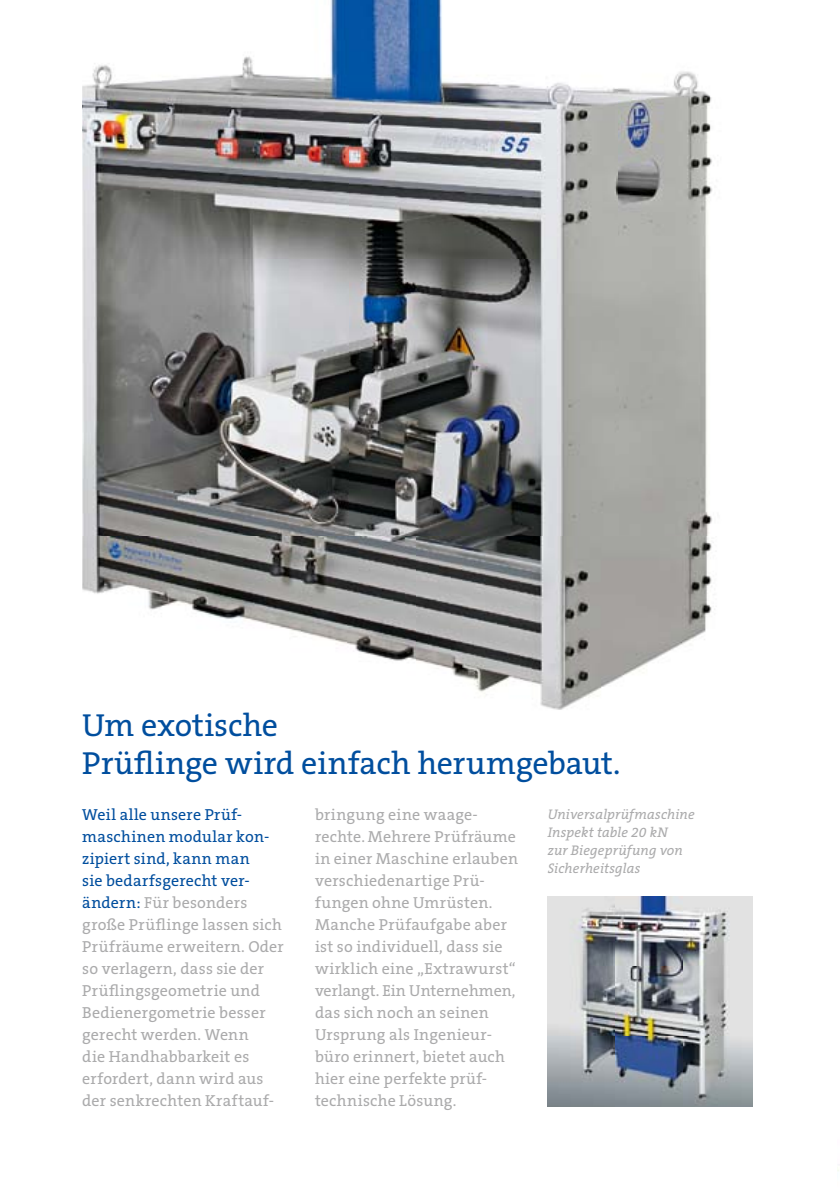
<style>
.page{position:relative;width:840px;height:1191px;background:#fff}
.page>*{position:absolute;margin:0;border:0;box-sizing:border-box;transform-origin:0 0}
.t1{font:32px/38px "The Serif B W5 Plain";letter-spacing:-.005em;color:#004e9e}
.t2{font:16px/22px "The Serif B W5 Plain";letter-spacing:.01em;color:#ababac}
.t3{font:italic 14px/18px "The Serif B W5 Plain";letter-spacing:.01em;color:#ababac}
.s1{color:#004e9e}
</style>
<div class="page">
<img style="left:82px;top:0;width:633px;height:710px">
<img style="left:547px;top:896px;width:204px;height:210px">
<h1 class="t1" style="left:82px;top:706px;width:539px">Um exotische<br>Prüflinge wird einfach herumgebaut.</h1>
<p class="t3" style="left:547px;top:805px;width:148px">Universalprüfmaschine<br>Inspekt table 20 kN<br>zur Biegeprüfung von<br>Sicherheitsglas</p>
<p class="t2" style="left:82px;top:803px;width:203px"><span class="s1">Weil alle unsere Prüf&shy;maschinen modular kon&shy;zipiert sind, kann man<br>sie bedarfsgerecht ver&shy;ändern:</span> Für besonders große Prüflinge lassen sich<br>Prüfräume erweitern. Oder so verlagern, dass sie der<br>Prüflingsgeometrie und<br>Bedienergometrie besser gerecht werden. Wenn<br>die Handhabbarkeit es erfordert, dann wird aus der senkrechten Kraftauf-</p>
<p class="t2" style="left:315px;top:803px;width:204px">bringung eine waage&shy;rechte. Mehrere Prüfräume in einer Maschine erlauben verschiedenartige Prü&shy;fungen ohne Umrüsten.<br>Manche Prüfaufgabe aber ist so individuell, dass sie wirklich eine „Extrawurst“ verlangt. Ein Unternehmen, das sich noch an seinen<br>Ursprung als Ingenieur&shy;büro erinnert, bietet auch hier eine perfekte prüf&shy;technische Lösung.</p>
</div>
